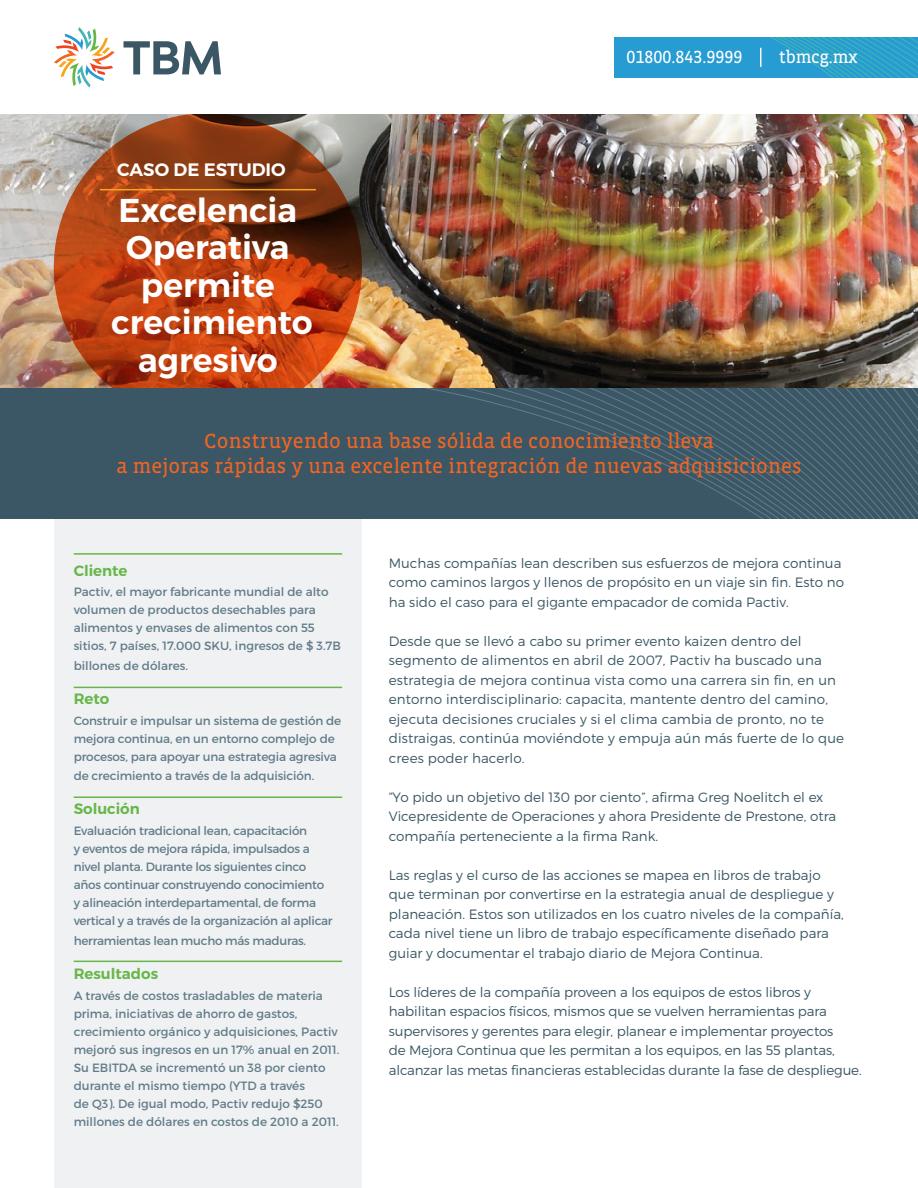
<style>
.page{position:relative;width:918px;height:1188px;background:#fff}
.page>*{position:absolute;margin:0;border:0;box-sizing:border-box;transform-origin:0 0}
.t1{font:600 33px/37.5px "Montserrat";color:#fff;text-align:center}
.t2{font:21px/25.2px "Vista Slab OT";color:#f26523;text-align:center}
.t3{font:18px "Vista Slab OT";color:#fff}
.t4{font:600 18px "Montserrat";color:#fff}
.t5{font:600 15px "Montserrat";color:#67b748}
.t6{font:300 13.5px/19.5px "Montserrat";color:#3b5765}
.t7{font:12px/18px "Montserrat";letter-spacing:-.01em;color:#627c8a}
</style>
<div class="page">
<svg style="left:124px;top:41px;width:97px;height:33px"></svg>
<svg style="left:54px;top:27px;width:61px;height:61px"></svg>
<img style="left:0;top:115px;width:918px;height:274px">
<img style="left:54px;top:115px;width:308px;height:274px">
<hr style="left:100px;top:189px;width:216px;height:1px;background:#f7a51e">
<div style="left:54px;top:460px;width:308px;height:728px;background:#eff1f2"></div>
<div style="left:0;top:389px;width:918px;height:130px;background:#3b5765"></div>
<svg style="left:430px;top:389px;width:488px;height:130px"></svg>
<hr style="left:74px;top:553px;width:268px;height:2px;background:#67b748">
<hr style="left:74px;top:687px;width:268px;height:1px;background:#67b748">
<hr style="left:74px;top:796px;width:268px;height:2px;background:#67b748">
<hr style="left:74px;top:961px;width:268px;height:1px;background:#67b748">
<svg style="left:615px;top:37px;width:303px;height:41px;background:#289ecf"></svg>
<h3 class="t4" style="left:117px;top:158px;width:170px">CASO DE ESTUDIO</h3>
<h1 class="t1" style="left:111px;top:192px;width:203px">Excelencia<br>Operativa permite crecimiento agresivo</h1>
<h3 class="t3" style="left:627px;top:48px;width:117px">01800.843.9999</h3>
<h3 class="t3" style="left:779px;top:48px;width:81px">tbmcg.mx</h3>
<h2 class="t2" style="left:116px;top:429px;width:687px">Construyendo una base sólida de conocimiento lleva<br>a mejoras rápidas y una excelente integración de nuevas adquisiciones</h2>
<p class="t5" style="left:74px;top:561px;width:55px">Cliente</p>
<p class="t7" style="left:74px;top:583px;width:269px">Pactiv, el mayor fabricante mundial de alto volumen de productos desechables para alimentos y envases de alimentos con 55 sitios, 7 países, 17.000 SKU, ingresos de $ 3.7B</p>
<p class="t7" style="left:74px;top:656px;width:116px">billones de dólares.</p>
<p class="t5" style="left:74px;top:689px;width:37px">Reto</p>
<p class="t7" style="left:74px;top:711px;width:269px">Construir e impulsar un sistema de gestión de mejora continua, en un entorno complejo de procesos, para apoyar una estrategia agresiva</p>
<p class="t7" style="left:74px;top:767px;width:242px">de crecimiento a través de la adquisición.</p>
<p class="t5" style="left:74px;top:800px;width:68px">Solución</p>
<p class="t7" style="left:74px;top:822px;width:260px">Evaluación tradicional lean, capacitación<br>y eventos de mejora rápida, impulsados a nivel planta. Durante los siguientes cinco años continuar construyendo conocimiento y alineación interdepartamental, de forma vertical y a través de la organización al aplicar</p>
<p class="t7" style="left:74px;top:931px;width:234px">herramientas lean mucho más maduras.</p>
<p class="t5" style="left:74px;top:964px;width:86px">Resultados</p>
<p class="t7" style="left:74px;top:986px;width:267px">A través de costos trasladables de materia prima, iniciativas de ahorro de gastos, crecimiento orgánico y adquisiciones, Pactiv mejoró sus ingresos en un 17% anual en 2011.<br>Su EBITDA se incrementó un 38 por ciento durante el mismo tiempo (YTD a través<br>de Q3). De igual modo, Pactiv redujo $250 millones de dólares en costos de 2010 a 2011.</p>
<p class="t6" style="left:389px;top:553px;width:457px">Muchas compañías lean describen sus esfuerzos de mejora continua como caminos largos y llenos de propósito en un viaje sin fin. Esto no ha sido el caso para el gigante empacador de comida Pactiv.</p>
<p class="t6" style="left:389px;top:631px;width:457px">Desde que se llevó a cabo su primer evento kaizen dentro del segmento de alimentos en abril de 2007, Pactiv ha buscado una estrategia de mejora continua vista como una carrera sin fin, en un entorno interdisciplinario: capacita, mantente dentro del camino, ejecuta decisiones cruciales y si el clima cambia de pronto, no te distraigas, continúa moviéndote y empuja aún más fuerte de lo que crees poder hacerlo.</p>
<p class="t6" style="left:389px;top:787px;width:449px">“Yo pido un objetivo del 130 por ciento”, afirma Greg Noelitch el ex<br>Vicepresidente de Operaciones y ahora Presidente de Prestone, otra compañía perteneciente a la firma Rank.</p>
<p class="t6" style="left:389px;top:865px;width:456px">Las reglas y el curso de las acciones se mapea en libros de trabajo que terminan por convertirse en la estrategia anual de despliegue y planeación. Estos son utilizados en los cuatro niveles de la compañía, cada nivel tiene un libro de trabajo específicamente diseñado para guiar y documentar el trabajo diario de Mejora Continua.</p>
<p class="t6" style="left:389px;top:982px;width:475px">Los líderes de la compañía proveen a los equipos de estos libros y habilitan espacios físicos, mismos que se vuelven herramientas para supervisores y gerentes para elegir, planear e implementar proyectos<br>de Mejora Continua que les permitan a los equipos, en las 55 plantas, alcanzar las metas financieras establecidas durante la fase de despliegue.</p>
</div>
